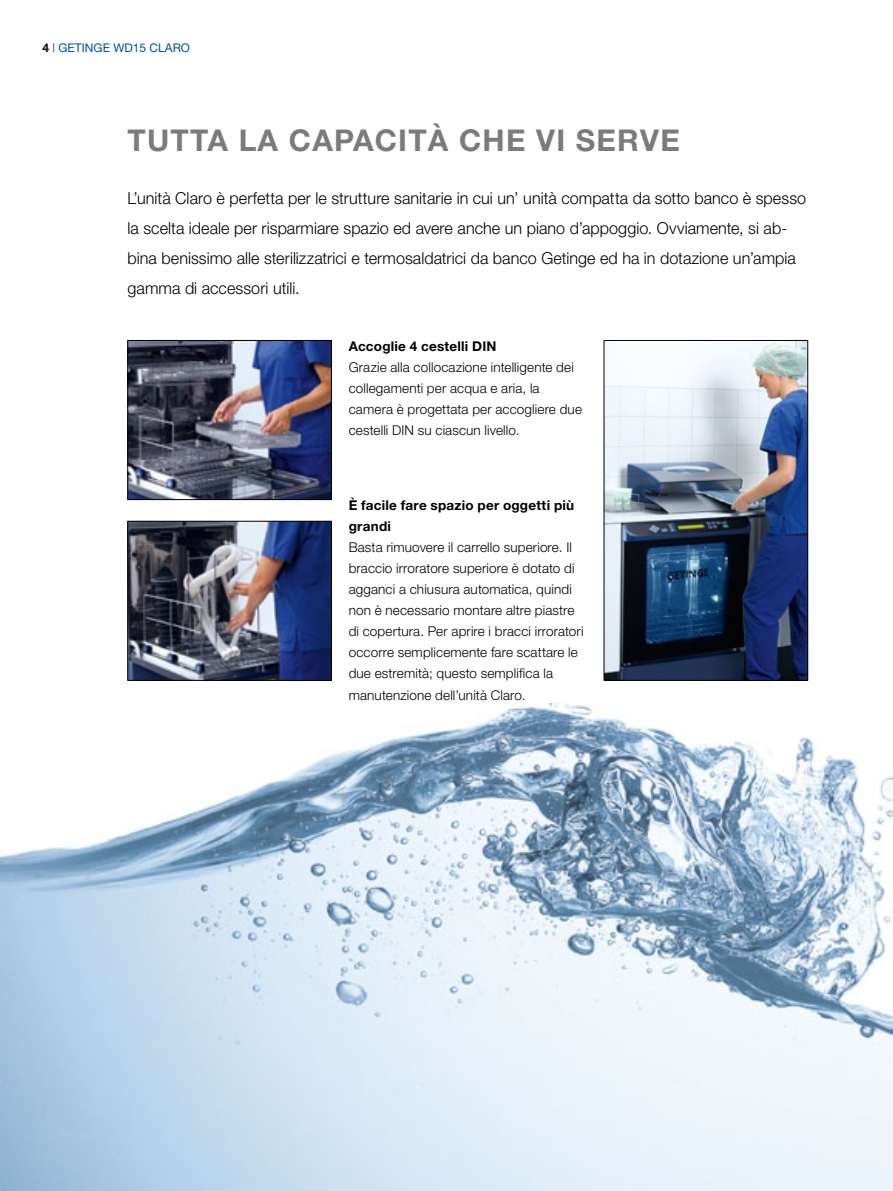
<style>
.page{position:relative;width:893px;height:1191px;background:#fff}
.page>*{position:absolute;margin:0;border:0;box-sizing:border-box;transform-origin:0 0}
.t1{font:700 30px "Helvetica Neue";letter-spacing:.04em;color:#7c7b7b}
.t2{font:300 16.5px/30px "Helvetica Neue";color:#000}
.t3{font:300 13.5px/21px "Helvetica Neue";letter-spacing:.01em;color:#000}
.t4{font:700 13.5px/21px "Helvetica Neue";letter-spacing:.015em;color:#000}
.t5{font:12px "Helvetica Neue";color:#004f9f}
.s1{font-weight:700;color:#000}
</style>
<div class="page">
<img style="left:0;top:703px;width:893px;height:488px">
<img style="left:130px;top:523px;width:200px;height:155px">
<div style="left:128px;top:521px;width:204px;height:159px;border:1px solid #000"></div>
<img style="left:130px;top:342px;width:200px;height:156px">
<div style="left:128px;top:340px;width:204px;height:160px;border:1px solid #000"></div>
<img style="left:606px;top:342px;width:200px;height:336px">
<div style="left:604px;top:340px;width:204px;height:340px;border:1px solid #000"></div>
<p class="t5" style="left:43px;top:41px;width:149px"><span class="s1">4</span> | GETINGE WD15 CLARO</p>
<h1 class="t1" style="left:128px;top:122px;width:554px">TUTTA LA CAPACITÀ CHE VI SERVE</h1>
<p class="t2" style="left:128px;top:183px;width:680px">L’unità Claro è perfetta per le strutture sanitarie in cui un’ unità compatta da sotto banco è spesso la scelta ideale per risparmiare spazio ed avere anche un piano d’appoggio. Ovviamente, si ab&shy;bina benissimo alle sterilizzatrici e termosaldatrici da banco Getinge ed ha in dotazione un’ampia gamma di accessori utili.</p>
<p class="t4" style="left:349px;top:335px;width:149px">Accoglie 4 cestelli DIN</p>
<p class="t3" style="left:349px;top:356px;width:235px">Grazie alla collocazione intelligente dei collegamenti per acqua e aria, la camera è progettata per accogliere due cestelli DIN su ciascun livello.</p>
<p class="t4" style="left:349px;top:495px;width:227px">È facile fare spazio per oggetti più grandi</p>
<p class="t3" style="left:349px;top:537px;width:236px">Basta rimuovere il carrello superiore. Il braccio irroratore superiore è dotato di agganci a chiusura automatica, quindi non è necessario montare altre piastre di copertura. Per aprire i bracci irroratori occorre semplicemente fare scattare le due estremità; questo semplifica la manutenzione dell’unità Claro.</p>
</div>
